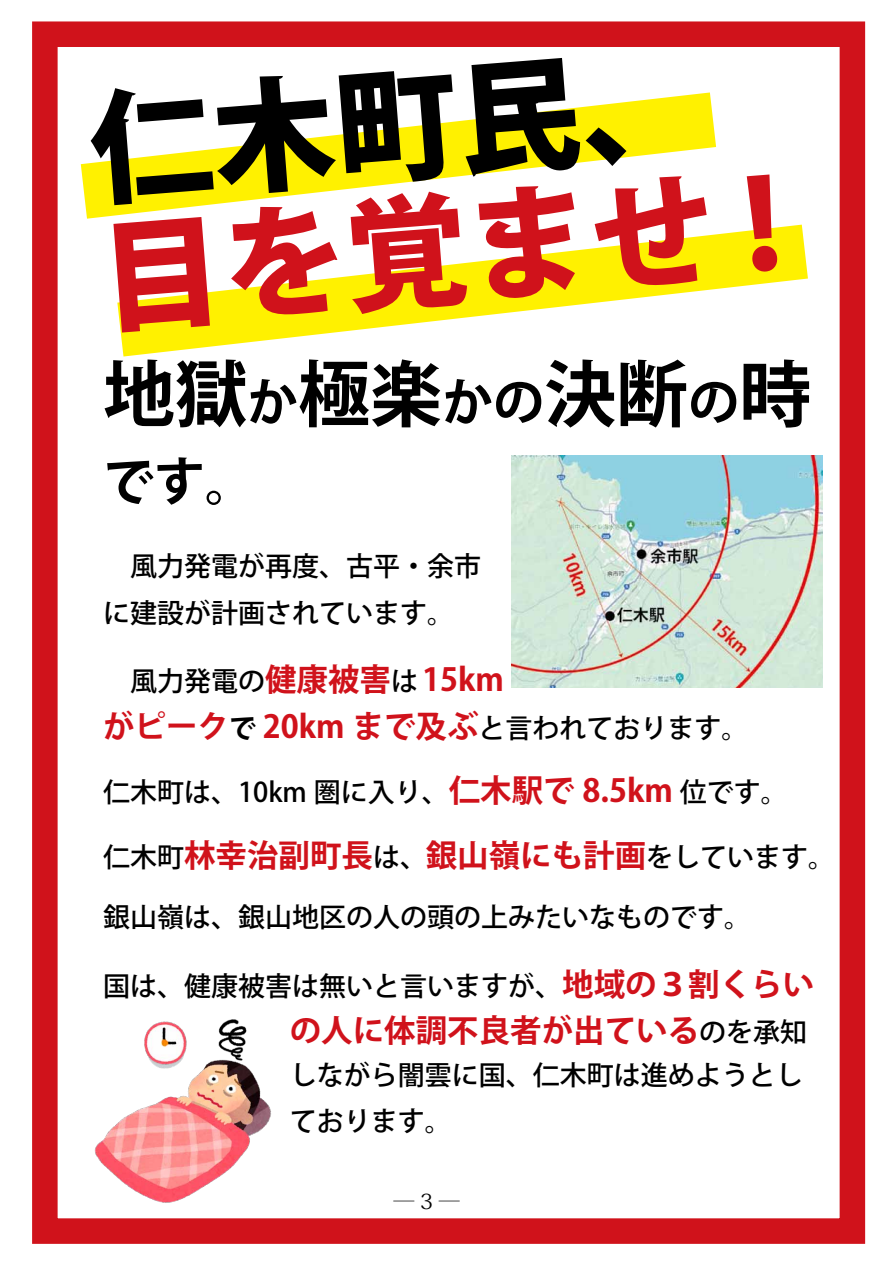
<style>
.page{position:relative;width:893px;height:1263px;background:#fff}
.page>*{position:absolute;margin:0;border:0;box-sizing:border-box;transform-origin:0 0}
.t1{font:800 123px "Koz Go Pro";color:#d0121b}
.t2{font:800 123px "Koz Go Pro";color:#000}
.t3{font:700 72px "Koz Go Pro";color:#000}
.t4{font:700 51px "Koz Go Pro";color:#000}
.t5{font:700 31.5px/46.5px "Koz Go Pro";color:#d0121b}
.t6{font:500 27px/46.5px "Koz Go Pro";color:#000}
.t7{font:21px "Koz Min Pro";color:#000}
.s1{font-size:51px}
.s2{font-weight:500;font-size:27px;color:#000}
.s3{font-size:27px;color:#000}
.s4{font-weight:700;font-size:31.5px;color:#d0121b}
</style>
<div class="page">
<svg style="left:81px;top:92px;width:635px;height:127px"></svg>
<svg style="left:117px;top:225px;width:691px;height:131px"></svg>
<div style="left:32px;top:21px;width:833px;height:1223px;border:26px solid #d0121b"></div>
<img style="left:511px;top:455px;width:312px;height:233px">
<img style="left:94px;top:1019px;width:177px;height:184px">
<h1 class="t2" style="left:85px;top:68px;width:616px;rotate:-4deg">仁木町民、</h1>
<h1 class="t1" style="left:95px;top:194px;width:684px;rotate:-4deg">目を覚ませ !</h1>
<h2 class="t3" style="left:103px;top:348px;width:710px">地獄<span class="s1">か</span>極楽<span class="s1">かの</span>決断<span class="s1">の</span>時</h2>
<h3 class="t4" style="left:103px;top:449px;width:155px">です。</h3>
<p class="t6" style="left:103px;top:544px;width:380px">　風力発電が再度、古平・余市に建設が計画されています。</p>
<p class="t5" style="left:103px;top:658px;width:647px"><span class="s2">　風力発電の</span>健康被害<span class="s2">は</span>15km<br>がピーク<span class="s3">で</span> 20km まで及ぶ<span class="s2">と言われております。</span></p>
<p class="t6" style="left:103px;top:770px;width:686px">仁木町は、10km 圏に入り、<span class="s4">仁木駅で 8.5km</span> 位です。</p>
<p class="t5" style="left:103px;top:834px;width:734px"><span class="s2">仁木町</span>林幸治副町長<span class="s2">は、</span>銀山嶺にも計画<span class="s2">をしています。</span></p>
<p class="t6" style="left:103px;top:895px;width:649px">銀山嶺は、銀山地区の人の頭の上みたいなものです。</p>
<p class="t6" style="left:103px;top:964px;width:712px">国は、健康被害は無いと言いますが、<span class="s4">地域の３割くらい</span></p>
<p class="t5" style="left:290px;top:1009px;width:519px">の人に体調不良者が出ている<span class="s2">のを承知</span></p>
<p class="t6" style="left:290px;top:1053px;width:515px">しながら闇雲に国、仁木町は進めようとしております。</p>
<p class="t7" style="left:393px;top:1186px;width:68px">― 3 ―</p>
</div>
